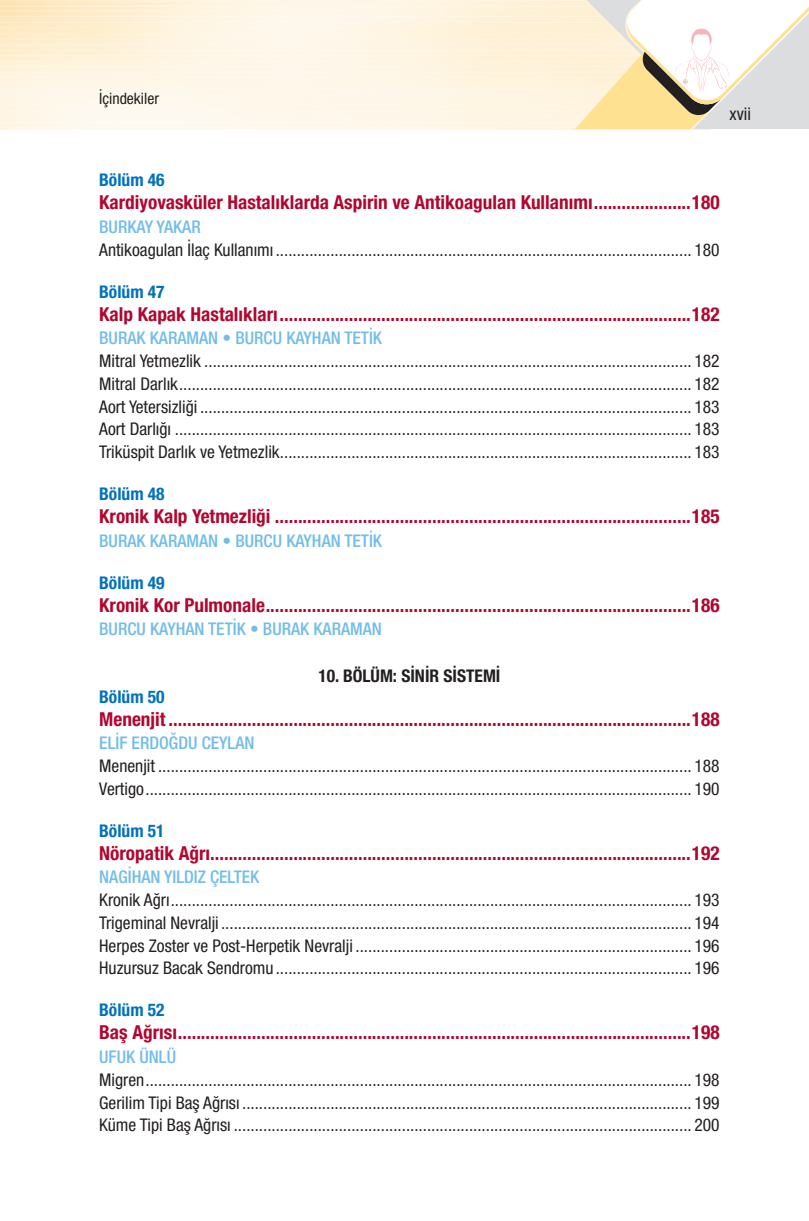
<style>
.page{position:relative;width:809px;height:1221px;background:#fff}
.page>*{position:absolute;margin:0;border:0;box-sizing:border-box;transform-origin:0 0}
.t1{font:700 19.25px "Helvetica 77 Cn";color:#b00630}
.t2{font:17.5px/22.8px "Helvetica 57 Cn";color:#231f20;text-align:justify}
.t3{font:17.5px "Helvetica 67 Med Cn";color:#73bde9}
.t4{font:700 17.5px "Helvetica 77 Cn";color:#0072bc}
.t5{font:700 17.5px "Helvetica 77 Cn";color:#231f20}
.t6{font:15.75px "Helvetica 57 Cn";color:#231f20}
</style>
<div class="page">
<svg style="left:575px;top:0;width:234px;height:129px"></svg>
<p class="t6" style="left:99px;top:89px;width:61px">İçindekiler</p>
<p class="t2" style="left:729px;top:102px;width:23px">xvii</p>
<p class="t4" style="left:99px;top:169px;width:67px">Bölüm 46</p>
<p class="t1" style="left:99px;top:191px;width:622px">Kardiyovasküler Hastalıklarda Aspirin ve Antikoagulan Kullanımı.....................180</p>
<p class="t3" style="left:99px;top:216px;width:103px">BURKAY YAKAR</p>
<p class="t2" style="left:99px;top:238px;width:622px">Antikoagulan İlaç Kullanımı ................................................................................................... 180</p>
<p class="t4" style="left:99px;top:281px;width:67px">Bölüm 47</p>
<p class="t1" style="left:99px;top:302px;width:622px">Kalp Kapak Hastalıkları.........................................................................................182</p>
<p class="t3" style="left:99px;top:327px;width:284px">BURAK KARAMAN • BURCU KAYHAN TETİK</p>
<p class="t2" style="left:99px;top:349px;width:622px">Mitral Yetmezlik .................................................................................................................... 182<br>Mitral Darlık.......................................................................................................................... 182<br>Aort Yetersizliği ..................................................................................................................... 183<br>Aort Darlığı ........................................................................................................................... 183<br>Triküspit Darlık ve Yetmezlik.................................................................................................. 183</p>
<p class="t4" style="left:99px;top:483px;width:67px">Bölüm 48</p>
<p class="t1" style="left:99px;top:504px;width:622px">Kronik Kalp Yetmezliği ..........................................................................................185</p>
<p class="t3" style="left:99px;top:530px;width:284px">BURAK KARAMAN • BURCU KAYHAN TETİK</p>
<p class="t4" style="left:99px;top:572px;width:67px">Bölüm 49</p>
<p class="t1" style="left:99px;top:593px;width:622px">Kronik Kor Pulmonale............................................................................................186</p>
<p class="t3" style="left:99px;top:618px;width:284px">BURCU KAYHAN TETİK • BURAK KARAMAN</p>
<p class="t5" style="left:318px;top:664px;width:183px">10. BÖLÜM: SİNİR SİSTEMİ</p>
<p class="t4" style="left:99px;top:685px;width:67px">Bölüm 50</p>
<p class="t1" style="left:99px;top:707px;width:622px">Menenjit .................................................................................................................188</p>
<p class="t3" style="left:99px;top:732px;width:157px">ELIF ERDOĞDU CEYLAN</p>
<p class="t2" style="left:99px;top:754px;width:622px">Menenjit ............................................................................................................................... 188<br>Vertigo.................................................................................................................................. 190</p>
<p class="t4" style="left:99px;top:819px;width:67px">Bölüm 51</p>
<p class="t1" style="left:99px;top:841px;width:622px">Nöropatik Ağrı........................................................................................................192</p>
<p class="t3" style="left:99px;top:866px;width:162px">NAGIHAN YILDIZ ÇELTEK</p>
<p class="t2" style="left:99px;top:888px;width:622px">Kronik Ağrı............................................................................................................................ 193<br>Trigeminal Nevralji ................................................................................................................ 194<br>Herpes Zoster ve Post-Herpetik Nevralji ................................................................................ 196<br>Huzursuz Bacak Sendromu ................................................................................................... 196</p>
<p class="t4" style="left:99px;top:999px;width:67px">Bölüm 52</p>
<p class="t1" style="left:99px;top:1020px;width:622px">Baş Ağrısı...............................................................................................................198</p>
<p class="t3" style="left:99px;top:1046px;width:78px">UFUK ÜNLÜ</p>
<p class="t2" style="left:99px;top:1067px;width:622px">Migren.................................................................................................................................. 198<br>Gerilim Tipi Baş Ağrısı ........................................................................................................... 199<br>Küme Tipi Baş Ağrısı ............................................................................................................. 200</p>
</div>
